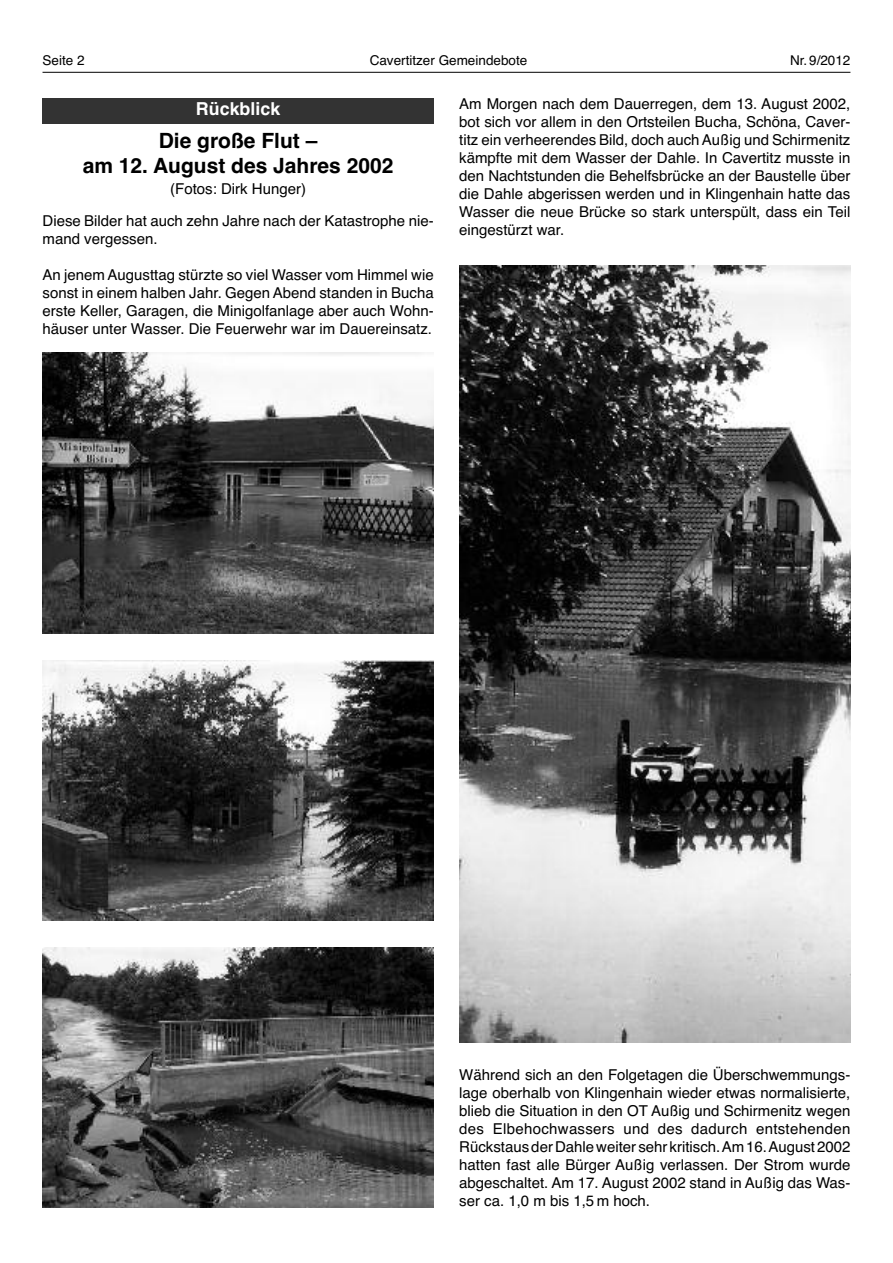
<style>
.page{position:relative;width:893px;height:1263px;background:#fff}
.page>*{position:absolute;margin:0;border:0;box-sizing:border-box;transform-origin:0 0}
.t1{font:700 21px/25.2px "Helvetica";color:#000;text-align:center}
.t2{font:700 17.85px "Helvetica";color:#fff}
.t3{font:15px/18px "Helvetica";color:#000;text-align:justify}
.t4{font:13.5px "Helvetica";color:#000}
</style>
<div class="page">
<div style="left:43px;top:98px;width:391px;height:25px;background:#333"></div>
<img style="left:43px;top:353px;width:391px;height:281px">
<img style="left:459px;top:265px;width:391px;height:777px">
<img style="left:43px;top:948px;width:391px;height:260px">
<img style="left:43px;top:660px;width:391px;height:260px">
<hr style="left:43px;top:72px;width:807px;height:1px;background:#000">
<p class="t4" style="left:43px;top:53px;width:44px">Seite 2</p>
<p class="t4" style="left:370px;top:53px;width:159px">Cavertitzer Gemeindebote</p>
<p class="t4" style="left:790px;top:53px;width:62px">Nr.9/2012</p>
<p class="t2" style="left:196px;top:99px;width:86px">Rückblick</p>
<p class="t3" style="left:459px;top:95px;width:393px">Am Morgen nach dem Dauerregen, dem 13. August 2002, bot sich vor allem in den Ortsteilen Bucha, Schöna, Caver&shy;titz ein verheerendes Bild, doch auchAußig und Schirmenitz kämpfte mit dem Wasser der Dahle. In Cavertitz musste in den Nachtstunden die Behelfsbrücke an der Baustelle über die Dahle abgerissen werden und in Klingenhain hatte das Wasser die neue Brücke so stark unterspült, dass ein Teil eingestürzt war.</p>
<h1 class="t1" style="left:83px;top:128px;width:312px">Die große Flut –<br>am 12. August des Jahres 2002</h1>
<p class="t3" style="left:43px;top:172px;width:393px;line-height:32.4px;text-align:center">(Fotos: Dirk Hunger)<br>Diese Bilder hat auch zehn Jahre nach der Katastrophe nie-</p>
<p class="t3" style="left:43px;top:230px;width:117px">mand vergessen.</p>
<p class="t3" style="left:43px;top:266px;width:393px">An jenem Augusttag stürzte so viel Wasser vom Himmel wie sonst in einem halben Jahr. Gegen Abend standen in Bucha erste Keller, Garagen, die Minigolfanlage aber auch Wohn&shy;häuser unter Wasser. Die Feuerwehr war im Dauereinsatz.</p>
<p class="t3" style="left:459px;top:1066px;width:393px">Während sich an den Folgetagen die Überschwemmungs&shy;lage oberhalb von Klingenhain wieder etwas normalisierte, blieb die Situation in den OT Außig und Schirmenitz wegen des Elbehochwassers und des dadurch entstehenden RückstausderDahleweiter sehr kritisch.Am16.August2002 hatten fast alle Bürger Außig verlassen. Der Strom wurde abgeschaltet. Am 17. August 2002 stand in Außig das Was&shy;ser ca. 1,0 m bis 1,5 m hoch.</p>
</div>
